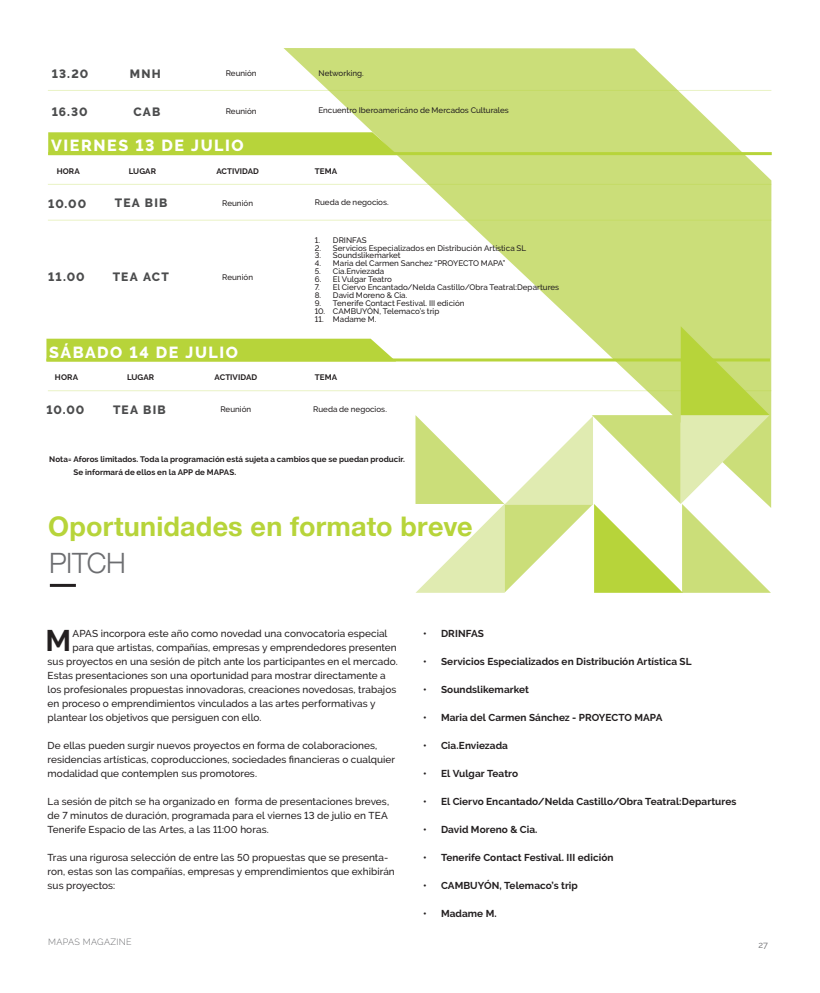
<style>
.page{position:relative;width:820px;height:993px;background:#fff}
.page>*{position:absolute;margin:0;border:0;box-sizing:border-box;transform-origin:0 0}
.t1{font:700 29.7px "Raleway";color:#231f20}
.t2{font:300 28px "Helvetica Neue";letter-spacing:-.015em;color:#6c6d70}
.t3{font:700 27px "Helvetica Neue";letter-spacing:.005em;color:#b7d43a}
.t4{font:800 16px "Raleway";letter-spacing:.1em;color:#fff}
.t5{font:800 12px "Raleway";letter-spacing:.09em;color:#4b4c4d}
.t6{font:500 10px/14px "Raleway";letter-spacing:.005em;color:#231f20}
.t7{font:700 10px "Raleway";letter-spacing:.005em;color:#231f20}
.t8{font:300 9px "Raleway";letter-spacing:.03em;color:#6c6d70}
.t9{font:9px "Raleway";color:#6c6d70}
.t10{font:500 8px "Raleway";color:#231f20}
.t11{font:700 8px/13px "Raleway";letter-spacing:.005em;color:#231f20}
</style>
<div class="page">
<svg style="left:283px;top:48px;width:488px;height:460px;fill:#cbde79"></svg>
<hr style="left:48px;top:90px;width:723px;height:1px;background:#b7d43a">
<hr style="left:48px;top:220px;width:723px;height:1px;background:#b7d43a">
<svg style="left:48px;top:132px;width:350px;height:20px;background:#b8d53f"></svg>
<svg style="left:46px;top:338px;width:350px;height:20px;background:#bcd748"></svg>
<hr style="left:48px;top:184px;width:723px;height:1px;background:#b7d43a">
<hr style="left:48px;top:390px;width:723px;height:1px;background:#b7d43a">
<hr style="left:48px;top:152px;width:723px;height:3px;background:#b7d43a">
<hr style="left:46px;top:358px;width:723px;height:3px;background:#b7d43a">
<svg style="left:415px;top:326px;width:355px;height:266px"></svg>
<hr style="left:50px;top:583px;width:26px;height:3px;background:#231f20">
<p class="t5" style="left:52px;top:67px;width:38px">13.20</p>
<p class="t5" style="left:130px;top:67px;width:32px">MNH</p>
<p class="t10" style="left:226px;top:69px;width:32px">Reunión</p>
<p class="t10" style="left:318px;top:68px;width:47px">Networking.</p>
<p class="t5" style="left:52px;top:104px;width:37px">16.30</p>
<p class="t5" style="left:133px;top:104px;width:28px">CAB</p>
<p class="t10" style="left:226px;top:106px;width:32px">Reunión</p>
<p class="t10" style="left:318px;top:105px;width:192px">Encuentro Iberoamericáno de Mercados Culturales</p>
<h3 class="t4" style="left:51px;top:136px;width:194px">VIERNES 13 DE JULIO</h3>
<p class="t11" style="left:57px;top:164px;width:25px">HORA</p>
<p class="t11" style="left:129px;top:164px;width:29px">LUGAR</p>
<p class="t11" style="left:216px;top:164px;width:44px">ACTIVIDAD</p>
<p class="t11" style="left:315px;top:164px;width:24px">TEMA</p>
<p class="t5" style="left:48px;top:196px;width:39px">10.00</p>
<p class="t5" style="left:115px;top:196px;width:54px">TEA BIB</p>
<p class="t10" style="left:222px;top:198px;width:32px">Reunión</p>
<p class="t5" style="left:48px;top:269px;width:38px">11.00</p>
<p class="t5" style="left:113px;top:269px;width:58px">TEA ACT</p>
<p class="t10" style="left:222px;top:272px;width:32px">Reunión</p>
<h3 class="t4" style="left:49px;top:342px;width:190px">SÁBADO 14 DE JULIO</h3>
<p class="t10" style="left:315px;top:198px;width:75px">Rueda de negocios.</p>
<p class="t10" style="left:315px;top:235px;width:53px">1. DRINFAS</p>
<p class="t10" style="left:315px;top:243px;width:213px">2. Servicios Especializados en Distribución Artística SL</p>
<p class="t10" style="left:315px;top:251px;width:87px">3. Soundslikemarket</p>
<p class="t10" style="left:315px;top:259px;width:192px">4. Maria del Carmen Sanchez “PROYECTO MAPA”</p>
<p class="t10" style="left:315px;top:266px;width:71px">5. Cia.Enviezada</p>
<p class="t10" style="left:315px;top:274px;width:78px">6. El Vulgar Teatro</p>
<p class="t10" style="left:315px;top:282px;width:246px">7. El Ciervo Encantado/Nelda Castillo/Obra Teatral:Departures</p>
<p class="t10" style="left:315px;top:290px;width:94px">8. David Moreno &amp; Cia.</p>
<p class="t10" style="left:315px;top:298px;width:151px">9. Tenerife Contact Festival. III edición</p>
<p class="t10" style="left:315px;top:306px;width:126px">10. CAMBUYÓN, Telemaco’s trip</p>
<p class="t10" style="left:315px;top:314px;width:63px">11. Madame M.</p>
<p class="t11" style="left:55px;top:370px;width:25px">HORA</p>
<p class="t11" style="left:127px;top:370px;width:29px">LUGAR</p>
<p class="t11" style="left:214px;top:370px;width:44px">ACTIVIDAD</p>
<p class="t11" style="left:315px;top:370px;width:24px">TEMA</p>
<p class="t5" style="left:46px;top:403px;width:39px">10.00</p>
<p class="t5" style="left:113px;top:402px;width:54px">TEA BIB</p>
<p class="t10" style="left:220px;top:405px;width:32px">Reunión</p>
<p class="t10" style="left:313px;top:404px;width:75px">Rueda de negocios.</p>
<p class="t11" style="left:73px;top:452px;width:333px;text-indent:-24px">Nota= Aforos limitados. Toda la programación está sujeta a cambios que se puedan producir.<br>Se informará de ellos en la APP de MAPAS.</p>
<h3 class="t3" style="left:48px;top:510px;width:426px">Oportunidades en formato breve</h3>
<h2 class="t2" style="left:49px;top:545px;width:78px">PITCH</h2>
<h1 class="t1" style="left:45px;top:622px;width:27px">M</h1>
<p class="t6" style="left:73px;top:626px;width:316px">APAS incorpora este año como novedad una convocatoria especial</p>
<p class="t6" style="left:73px;top:640px;width:325px">para que artistas, compañías, empresas y emprendedores presenten</p>
<p class="t6" style="left:48px;top:654px;width:351px">sus proyectos en una sesión de pitch ante los participantes en el mercado.</p>
<p class="t6" style="left:48px;top:668px;width:339px">Estas presentaciones son una oportunidad para mostrar directamente a</p>
<p class="t6" style="left:48px;top:682px;width:350px">los profesionales propuestas innovadoras, creaciones novedosas, trabajos</p>
<p class="t6" style="left:48px;top:696px;width:329px">en proceso o emprendimientos vinculados a las artes performativas y</p>
<p class="t6" style="left:48px;top:710px;width:215px">plantear los objetivos que persiguen con ello.</p>
<p class="t6" style="left:48px;top:738px;width:349px">De ellas pueden surgir nuevos proyectos en forma de colaboraciones, residencias artísticas, coproducciones, sociedades financieras o cualquier modalidad que contemplen sus promotores.</p>
<p class="t6" style="left:48px;top:794px;width:343px">La sesión de pitch se ha organizado en forma de presentaciones breves, de 7 minutos de duración, programada para el viernes 13 de julio en TEA<br>Tenerife Espacio de las Artes, a las 11:00 horas.</p>
<p class="t6" style="left:48px;top:850px;width:348px">Tras una rigurosa selección de entre las 50 propuestas que se presenta&shy;ron, estas son las compañías, empresas y emprendimientos que exhibirán sus proyectos:</p>
<p class="t8" style="left:48px;top:935px;width:85px">MAPAS MAGAZINE</p>
<p class="t7" style="left:423px;top:627px;width:62px">• DRINFAS</p>
<p class="t7" style="left:423px;top:655px;width:270px">• Servicios Especializados en Distribución Artística SL</p>
<p class="t7" style="left:423px;top:683px;width:107px">• Soundslikemarket</p>
<p class="t7" style="left:423px;top:711px;width:241px">• Maria del Carmen Sánchez - PROYECTO MAPA</p>
<p class="t7" style="left:423px;top:739px;width:86px">• Cia.Enviezada</p>
<p class="t7" style="left:423px;top:767px;width:97px">• El Vulgar Teatro</p>
<p class="t7" style="left:423px;top:795px;width:315px">• El Ciervo Encantado/Nelda Castillo/Obra Teatral:Departures</p>
<p class="t7" style="left:423px;top:823px;width:116px">• David Moreno &amp; Cia.</p>
<p class="t7" style="left:423px;top:851px;width:192px">• Tenerife Contact Festival. III edición</p>
<p class="t7" style="left:423px;top:879px;width:156px">• CAMBUYÓN, Telemaco’s trip</p>
<p class="t7" style="left:423px;top:907px;width:75px">• Madame M.</p>
<p class="t9" style="left:758px;top:938px;width:11px">27</p>
</div>
